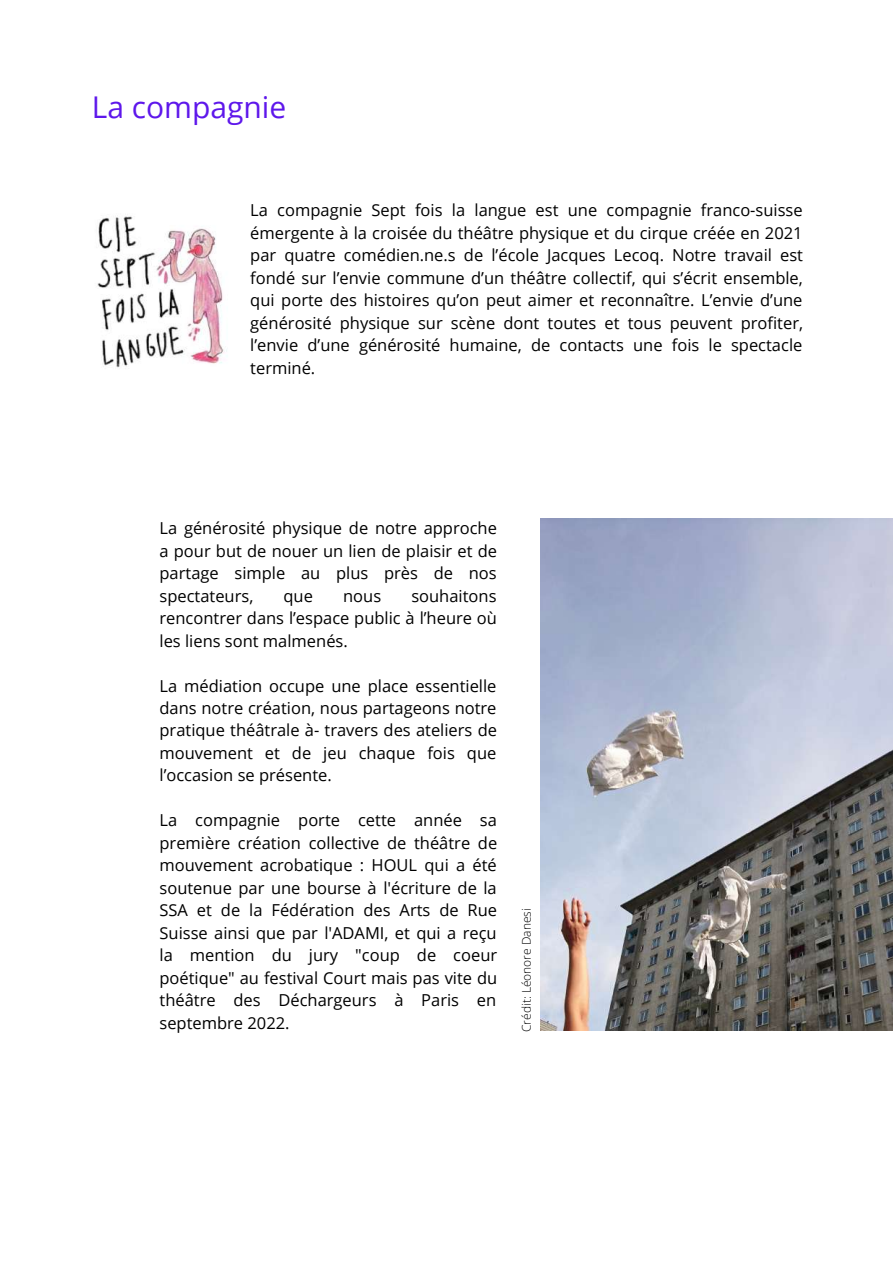
<style>
.page{position:relative;width:893px;height:1264px;background:#fff}
.page>*{position:absolute;margin:0;border:0;box-sizing:border-box;transform-origin:0 0}
.t1{font:30px "Open Sans";color:#5e17eb}
.t2{font:16.5px/22.5px "Open Sans";color:#000;text-align:justify}
.t3{font:300 12px "Open Sans";color:#000}
</style>
<div class="page">
<img style="left:97px;top:216px;width:130px;height:152px">
<img style="left:540px;top:519px;width:352px;height:511px">
<h1 class="t1" style="left:92px;top:86px;width:196px">La compagnie</h1>
<p class="t2" style="left:250px;top:199px;width:554px">La compagnie Sept fois la langue est une compagnie franco-suisse émergente à la croisée du théâtre physique et du cirque créée en 2021 par quatre comédien.ne.s de l’école Jacques Lecoq. Notre travail est fondé sur l’envie commune d’un théâtre collectif, qui s’écrit ensemble, qui porte des histoires qu’on peut aimer et reconnaître. L’envie d’une générosité physique sur scène dont toutes et tous peuvent profiter, l’envie d’une générosité humaine, de contacts une fois le spectacle terminé.</p>
<p class="t2" style="left:159px;top:516px;width:339px">La générosité physique de notre approche a pour but de nouer un lien de plaisir et de partage simple au plus près de nos spectateurs,</p>
<p class="t2" style="left:159px;top:584px;width:339px;text-indent:252px">souhaitons rencontrer dans l’espace public à l’heure où les liens sont malmenés.</p>
<p class="t2" style="left:159px;top:674px;width:339px">La médiation occupe une place essentielle dans notre création, nous partageons notre pratique théâtrale à- travers des ateliers de mouvement et de jeu chaque fois que l’occasion se présente.</p>
<p class="t2" style="left:159px;top:808px;width:339px">La compagnie porte cette année sa première création collective de théâtre de mouvement acrobatique : HOUL qui a été soutenue par une bourse à l'écriture de la SSA et de la Fédération des Arts de Rue Suisse ainsi que par l'ADAMI, et qui a reçu la mention du jury "coup de coeur poétique" au festival Court mais pas vite du théâtre des Déchargeurs à Paris en septembre 2022.</p>
<p class="t2" style="left:283px;top:584px;width:31px">que</p>
<p class="t2" style="left:343px;top:584px;width:40px">nous</p>
<p class="t3" style="left:518px;top:1031px;width:125px;rotate:-90deg">Crédit: Léonore Danesi</p>
</div>
